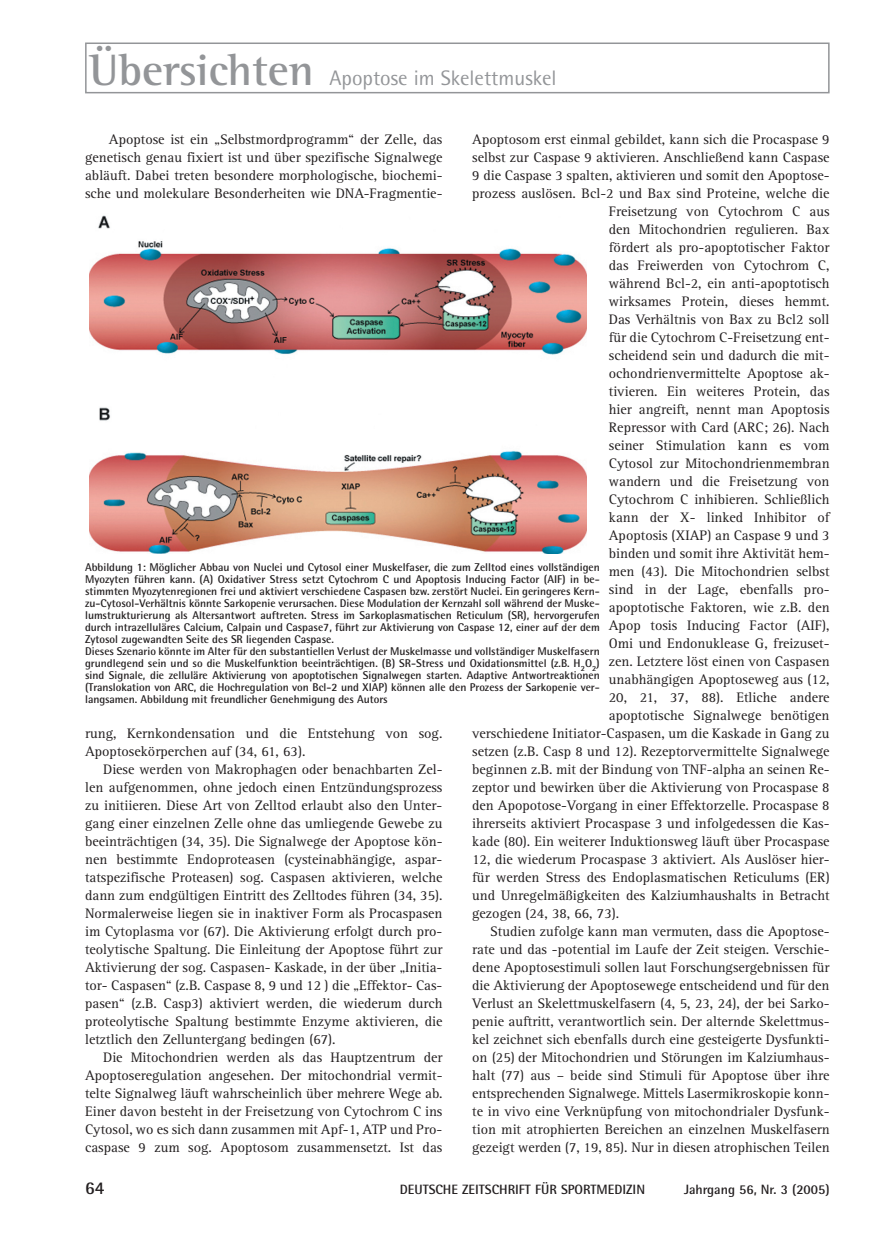
<style>
.page{position:relative;width:872px;height:1233px;background:#fff}
.page>*{position:absolute;margin:0;border:0;box-sizing:border-box;transform-origin:0 0}
.t1{font:21px "Rotis Semi Sans";color:#939598}
.t2{font:700 18px "Rotis Semi Sans";color:#231f20}
.t3{font:14.25px/18px "Rotis Serif";color:#231f20;text-align:justify}
.t4{font:700 13.5px "Rotis Semi Sans";color:#231f20}
.t5{font:700 11.25px/12px "Rotis Semi Sans";color:#231f20}
.s1{font-family:"Rotis Semi Serif";font-weight:700;font-size:45px}
</style>
<div class="page">
<div style="left:85px;top:43px;width:744px;height:50px;border:2px solid #939598"></div>
<img style="left:90px;top:215px;width:496px;height:338px">
<h1 class="t1" style="left:90px;top:70px;width:468px"><span class="s1">Übersichten</span> Apoptose im Skelettmuskel</h1>
<p class="t3" style="left:85px;top:132px;width:359px;text-indent:24px">Apoptose ist ein „Selbstmordprogramm“ der Zelle, das genetisch genau fixiert ist und über spezifische Signalwege abläuft. Dabei treten besondere morphologische, biochemi&shy;sche und molekulare Besonderheiten wie DNA-Fragmentie-</p>
<p class="t3" style="left:472px;top:132px;width:359px">Apoptosom erst einmal gebildet, kann sich die Procaspase 9</p>
<p class="t3" style="left:472px;top:150px;width:359px">selbst zur Caspase 9 aktivieren. Anschließend kann Caspase</p>
<p class="t3" style="left:472px;top:168px;width:359px">9 die Caspase 3 spalten, aktivieren und somit den Apoptose-</p>
<p class="t3" style="left:472px;top:186px;width:359px">prozess auslösen. Bcl-2 und Bax sind Proteine, welche die</p>
<p class="t3" style="left:609px;top:204px;width:222px">Freisetzung von Cytochrom C aus</p>
<p class="t3" style="left:609px;top:222px;width:222px">den Mitochondrien regulieren. Bax</p>
<p class="t3" style="left:609px;top:240px;width:222px">fördert als pro-apoptotischer Faktor</p>
<p class="t3" style="left:609px;top:258px;width:222px">das Freiwerden von Cytochrom C,</p>
<p class="t3" style="left:609px;top:276px;width:222px">während Bcl-2, ein anti-apoptotisch</p>
<p class="t3" style="left:609px;top:294px;width:222px">wirksames Protein, dieses hemmt.</p>
<p class="t3" style="left:609px;top:312px;width:222px">Das Verhältnis von Bax zu Bcl2 soll</p>
<p class="t3" style="left:609px;top:330px;width:222px">für die Cytochrom C-Freisetzung ent-</p>
<p class="t3" style="left:609px;top:348px;width:222px">scheidend sein und dadurch die mit-</p>
<p class="t3" style="left:609px;top:366px;width:222px">ochondrienvermittelte Apoptose ak-</p>
<p class="t3" style="left:609px;top:384px;width:222px">tivieren. Ein weiteres Protein, das</p>
<p class="t3" style="left:609px;top:402px;width:222px">hier angreift, nennt man Apoptosis</p>
<p class="t3" style="left:609px;top:420px;width:222px">Repressor with Card (ARC; 26). Nach</p>
<p class="t3" style="left:609px;top:438px;width:222px">seiner Stimulation kann es vom</p>
<p class="t3" style="left:609px;top:456px;width:222px">Cytosol zur Mitochondrienmembran</p>
<p class="t3" style="left:609px;top:474px;width:222px">wandern und die Freisetzung von</p>
<p class="t3" style="left:609px;top:492px;width:222px">Cytochrom C inhibieren. Schließlich</p>
<p class="t3" style="left:609px;top:510px;width:222px">kann der X- linked Inhibitor of</p>
<p class="t3" style="left:609px;top:528px;width:222px">Apoptosis (XIAP) an Caspase 9 und 3</p>
<p class="t3" style="left:609px;top:546px;width:222px">binden und somit ihre Aktivität hem-</p>
<p class="t3" style="left:609px;top:564px;width:222px">men (43). Die Mitochondrien selbst</p>
<p class="t3" style="left:609px;top:582px;width:222px">sind in der Lage, ebenfalls pro-</p>
<p class="t3" style="left:609px;top:600px;width:222px">apoptotische Faktoren, wie z.B. den</p>
<p class="t3" style="left:609px;top:618px;width:222px">Apop tosis Inducing Factor (AIF),</p>
<p class="t3" style="left:609px;top:636px;width:222px">Omi und Endonuklease G, freizuset-</p>
<p class="t3" style="left:609px;top:654px;width:222px">zen. Letztere löst einen von Caspasen</p>
<p class="t3" style="left:609px;top:672px;width:222px">unabhängigen Apoptoseweg aus (12,</p>
<p class="t3" style="left:609px;top:690px;width:222px">20, 21, 37, 88). Etliche andere</p>
<p class="t3" style="left:609px;top:708px;width:222px">apoptotische Signalwege benötigen</p>
<p class="t3" style="left:472px;top:726px;width:359px">verschiedene Initiator-Caspasen, um die Kaskade in Gang zu</p>
<p class="t3" style="left:472px;top:744px;width:359px">setzen (z.B. Casp 8 und 12). Rezeptorvermittelte Signalwege</p>
<p class="t3" style="left:472px;top:762px;width:359px">beginnen z.B. mit der Bindung von TNF-alpha an seinen Re-</p>
<p class="t3" style="left:472px;top:780px;width:359px">zeptor und bewirken über die Aktivierung von Procaspase 8</p>
<p class="t3" style="left:472px;top:798px;width:359px">den Apopotose-Vorgang in einer Effektorzelle. Procaspase 8</p>
<p class="t3" style="left:472px;top:816px;width:359px">ihrerseits aktiviert Procaspase 3 und infolgedessen die Kas-</p>
<p class="t3" style="left:472px;top:834px;width:359px">kade (80). Ein weiterer Induktionsweg läuft über Procaspase</p>
<p class="t3" style="left:472px;top:852px;width:359px">12, die wiederum Procaspase 3 aktiviert. Als Auslöser hier-</p>
<p class="t3" style="left:472px;top:870px;width:359px">für werden Stress des Endoplasmatischen Reticulums (ER)</p>
<p class="t3" style="left:472px;top:888px;width:359px">und Unregelmäßigkeiten des Kalziumhaushalts in Betracht</p>
<p class="t3" style="left:472px;top:906px;width:148px">gezogen (24, 38, 66, 73).</p>
<p class="t3" style="left:490px;top:924px;width:341px">Studien zufolge kann man vermuten, dass die Apoptose-</p>
<p class="t3" style="left:472px;top:942px;width:359px">rate und das -potential im Laufe der Zeit steigen. Verschie-</p>
<p class="t3" style="left:472px;top:960px;width:359px">dene Apoptosestimuli sollen laut Forschungsergebnissen für</p>
<p class="t3" style="left:472px;top:978px;width:359px">die Aktivierung der Apoptosewege entscheidend und für den</p>
<p class="t3" style="left:472px;top:996px;width:359px">Verlust an Skelettmuskelfasern (4, 5, 23, 24), der bei Sarko-</p>
<p class="t3" style="left:472px;top:1014px;width:359px">penie auftritt, verantwortlich sein. Der alternde Skelettmus-</p>
<p class="t3" style="left:472px;top:1032px;width:359px">kel zeichnet sich ebenfalls durch eine gesteigerte Dysfunkti-</p>
<p class="t3" style="left:472px;top:1050px;width:359px">on (25) der Mitochondrien und Störungen im Kalziumhaus-</p>
<p class="t3" style="left:472px;top:1068px;width:359px">halt (77) aus – beide sind Stimuli für Apoptose über ihre</p>
<p class="t3" style="left:472px;top:1086px;width:359px">entsprechenden Signalwege. Mittels Lasermikroskopie konn-</p>
<p class="t3" style="left:472px;top:1104px;width:359px">te in vivo eine Verknüpfung von mitochondrialer Dysfunk-</p>
<p class="t3" style="left:472px;top:1122px;width:359px">tion mit atrophierten Bereichen an einzelnen Muskelfasern</p>
<p class="t3" style="left:472px;top:1140px;width:359px">gezeigt werden (7, 19, 85). Nur in diesen atrophischen Teilen</p>
<p class="t5" style="left:85px;top:562px;width:516px">Abbildung 1: Möglicher Abbau von Nuclei und Cytosol einer Muskelfaser, die zum Zelltod eines vollständigen Myozyten führen kann. (A) Oxidativer Stress setzt Cytochrom C und Apoptosis Inducing Factor (AIF) in be&shy;stimmten Myozytenregionen frei und aktiviert verschiedene Caspasen bzw. zerstört Nuclei. Ein geringeres Kern&shy;zu-Cytosol-Verhältnis könnte Sarkopenie verursachen. Diese Modulation der Kernzahl soll während der Muske&shy;lumstrukturierung als Altersantwort auftreten. Stress im Sarkoplasmatischen Reticulum (SR), hervorgerufen durch intrazelluläres Calcium, Calpain und Caspase7, führt zur Aktivierung von Caspase 12, einer auf der dem Zytosol zugewandten Seite des SR liegenden Caspase.<br>Dieses Szenario könnte im Alter für den substantiellen Verlust der Muskelmasse und vollständiger Muskelfasern grundlegend sein und so die Muskelfunktion beeinträchtigen. (B) SR-Stress und Oxidationsmittel (z.B. H<sub>2</sub>O<sub>2</sub>) sind Signale, die zelluläre Aktivierung von apoptotischen Signalwegen starten. Adaptive Antwortreaktionen (Translokation von ARC, die Hochregulation von Bcl-2 und XIAP) können alle den Prozess der Sarkopenie ver&shy;langsamen. Abbildung mit freundlicher Genehmigung des Autors</p>
<p class="t3" style="left:85px;top:726px;width:359px">rung, Kernkondensation und die Entstehung von sog.<br>Apoptosekörperchen auf (34, 61, 63).</p>
<p class="t3" style="left:85px;top:762px;width:359px;text-indent:18px">Diese werden von Makrophagen oder benachbarten Zel&shy;len aufgenommen, ohne jedoch einen Entzündungsprozess zu initiieren. Diese Art von Zelltod erlaubt also den Unter&shy;gang einer einzelnen Zelle ohne das umliegende Gewebe zu beeinträchtigen (34, 35). Die Signalwege der Apoptose kön&shy;nen bestimmte Endoproteasen (cysteinabhängige, aspar&shy;tatspezifische Proteasen) sog. Caspasen aktivieren, welche dann zum endgültigen Eintritt des Zelltodes führen (34, 35).<br>Normalerweise liegen sie in inaktiver Form als Procaspasen im Cytoplasma vor (67). Die Aktivierung erfolgt durch pro&shy;teolytische Spaltung. Die Einleitung der Apoptose führt zur Aktivierung der sog. Caspasen- Kaskade, in der über „Initia&shy;tor- Caspasen“ (z.B. Caspase 8, 9 und 12 ) die „Effektor- Cas&shy;pasen“ (z.B. Casp3) aktiviert werden, die wiederum durch proteolytische Spaltung bestimmte Enzyme aktivieren, die letztlich den Zelluntergang bedingen (67).</p>
<p class="t3" style="left:85px;top:1050px;width:359px;text-indent:18px">Die Mitochondrien werden als das Hauptzentrum der Apoptoseregulation angesehen. Der mitochondrial vermit&shy;telte Signalweg läuft wahrscheinlich über mehrere Wege ab.<br>Einer davon besteht in der Freisetzung von Cytochrom C ins Cytosol, wo es sich dann zusammen mit Apf-1, ATP und Pro&shy;caspase 9 zum sog. Apoptosom zusammensetzt. Ist das</p>
<p class="t2" style="left:85px;top:1182px;width:21px">64</p>
<p class="t4" style="left:400px;top:1185px;width:247px">DEUTSCHE ZEITSCHRIFT FÜR SPORTMEDIZIN</p>
<p class="t4" style="left:684px;top:1185px;width:147px">Jahrgang 56, Nr. 3 (2005)</p>
</div>
